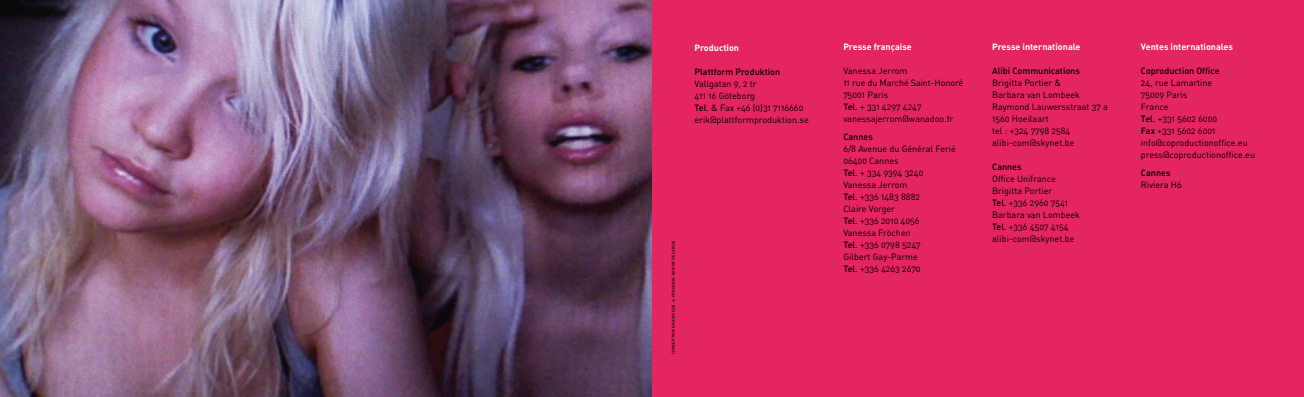
<style>
.page{position:relative;width:1304px;height:397px;background:#fff}
.page>*{position:absolute;margin:0;border:0;box-sizing:border-box;transform-origin:0 0}
.t1{font:9px/12px "DIN Regular Alternate";color:#000}
.t2{font:9px "DIN Medium Alternate";color:#000}
.t3{font:9px "DIN Bold Alternate";color:#fff}
.t4{font:4px "DIN Medium Alternate";letter-spacing:.05em;color:#000}
.s1{font-family:"DIN Medium Alternate"}
</style>
<div class="page">
<div style="left:652px;top:0;width:652px;height:397px;background:#e4255f"></div>
<img style="left:0;top:0;width:652px;height:397px">
<p class="t3" style="left:694px;top:42px;width:46px">Production</p>
<p class="t2" style="left:694px;top:66px;width:87px">Plattform Produktion</p>
<p class="t1" style="left:694px;top:78px;width:116px">Vallgatan 9, 2 tr<br>411 16 Göteborg<br><span class="s1">Tel</span>. &amp; Fax +46 (0)31 7116660 erik@plattformproduktion.se</p>
<p class="t4" style="left:671px;top:354px;width:115px;rotate:-90deg">conception graph ique &gt; Francois-Xavier Delarue</p>
<p class="t3" style="left:843px;top:41px;width:70px">Presse française</p>
<p class="t1" style="left:843px;top:65px;width:121px">Vanessa Jerrom<br>11 rue du Marché Saint-Honoré<br>75001 Paris<br><span class="s1">Tel</span>. + 331 4297 4247 vanessajerrom@wanadoo.fr</p>
<p class="t2" style="left:843px;top:131px;width:31px">Cannes</p>
<p class="t1" style="left:843px;top:143px;width:114px">6/8 Avenue du Général Ferié<br>06400 Cannes<br><span class="s1">Tel</span>. + 334 9394 3240<br>Vanessa Jerrom<br><span class="s1">Tel</span>. +336 1483 8882<br>Claire Vorger<br><span class="s1">Tel</span>. +336 2010 4056<br>Vanessa Fröchen<br><span class="s1">Tel</span>. +336 0798 5247<br>Gilbert Gay-Parme<br><span class="s1">Tel</span>. +336 4263 2670</p>
<p class="t3" style="left:992px;top:41px;width:90px">Presse internationale</p>
<p class="t2" style="left:992px;top:65px;width:89px">Alibi Communications</p>
<p class="t1" style="left:992px;top:77px;width:117px">Brigitta Portier &amp;<br>Barbara van Lombeek<br>Raymond Lauwersstraat 37 a<br>1560 Hoeilaart<br>tel : +324 7798 2584 alibi-com@skynet.be</p>
<p class="t2" style="left:992px;top:161px;width:31px">Cannes</p>
<p class="t1" style="left:992px;top:173px;width:89px">Office Unifrance<br>Brigitta Portier<br><span class="s1">Tel</span>. +336 2960 7541<br>Barbara van Lombeek<br><span class="s1">Tel</span>. +336 4507 4154 alibi-com@skynet.be</p>
<p class="t3" style="left:1141px;top:41px;width:94px">Ventes internationales</p>
<p class="t2" style="left:1141px;top:65px;width:80px">Coproduction Office</p>
<p class="t1" style="left:1141px;top:77px;width:116px">24, rue Lamartine<br>75009 Paris<br>France<br><span class="s1">Tel</span>. +331 5602 6000<br><span class="s1">Fax</span> +331 5602 6001 info@coproductionoffice.eu press@coproductionoffice.eu</p>
<p class="t2" style="left:1141px;top:167px;width:31px">Cannes</p>
<p class="t1" style="left:1141px;top:179px;width:42px">Riviera H6</p>
</div>
